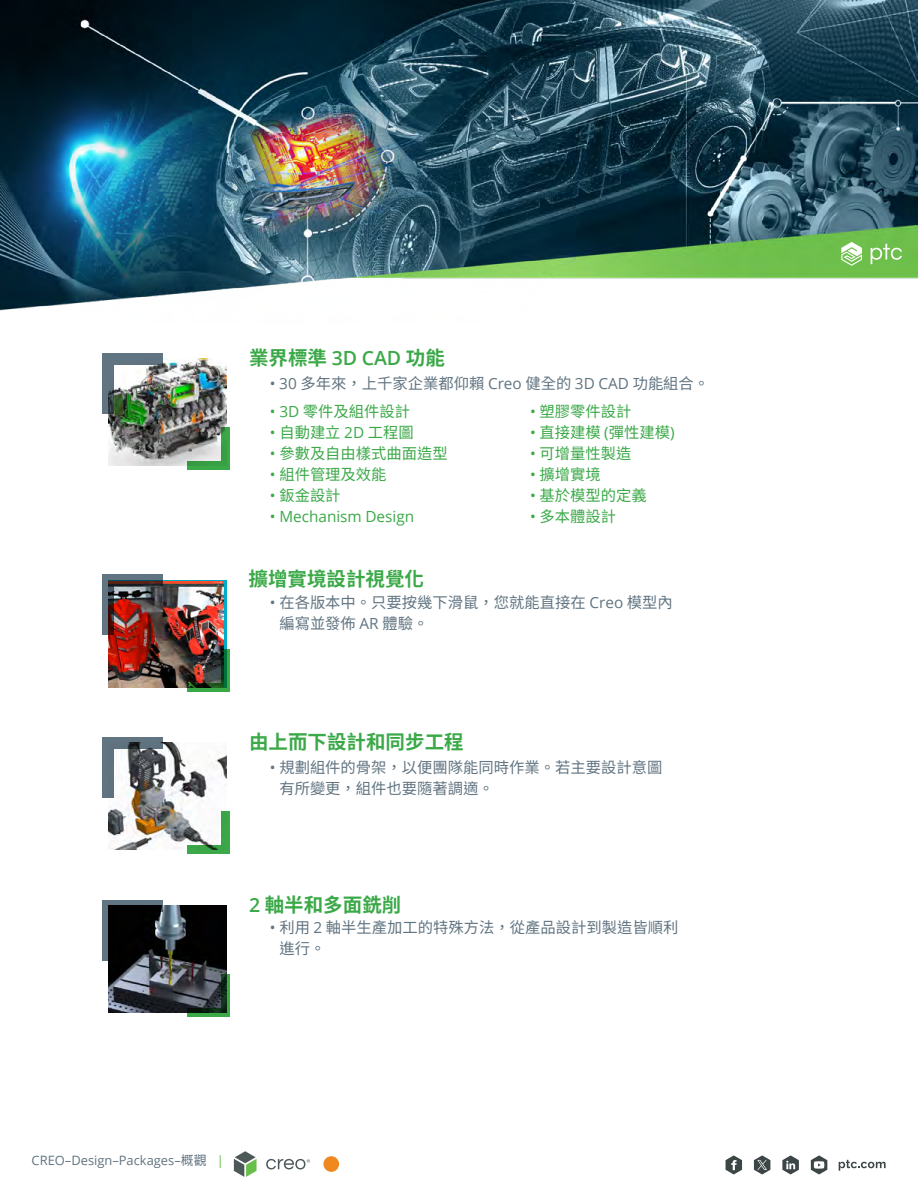
<style>
.page{position:relative;width:918px;height:1188px;background:#fff}
.page>*{position:absolute;margin:0;border:0;box-sizing:border-box;transform-origin:0 0}
.t1{font:700 19.5px "Noto Sans CJ Ktc";color:#3ba948}
.t2{font:15.3px/21px "Noto Sans CJ Ktc";color:#617481}
.t3{font:15.3px "Noto Sans CJ Ktc";color:#3ba948}
.t4{font:15.3px "Open Sans";color:#3ba948}
.t5{font:12.9px "Open Sans";color:#617481}
.s1{font-family:"Open Sans";font-weight:600}
.s2{font-family:"Open Sans"}
.s3{font-family:"Noto Sans CJ Ktc"}
.s4{color:#6ebe4b}
</style>
<div class="page">
<svg style="left:266px;top:1159px;width:44px;height:10px"></svg>
<svg style="left:234px;top:1151px;width:23px;height:26px"></svg>
<div style="left:323px;top:1156px;width:16px;height:16px;background:#f08820;border-radius:50%"></div>
<svg style="left:726px;top:1155px;width:16px;height:20px"></svg>
<svg style="left:782px;top:1155px;width:17px;height:19px"></svg>
<svg style="left:811px;top:1155px;width:16px;height:19px"></svg>
<svg style="left:839px;top:1160px;width:47px;height:11px"></svg>
<svg style="left:754px;top:1155px;width:16px;height:19px"></svg>
<img style="left:0;top:0;width:918px;height:311px">
<svg style="left:841px;top:242px;width:21px;height:24px"></svg>
<svg style="left:871px;top:244px;width:31px;height:20px"></svg>
<img style="left:108px;top:359px;width:118px;height:107px">
<div style="left:102px;top:353px;width:61px;height:12px;background:#617481"></div>
<svg style="left:102px;top:365px;width:12px;height:49px"></svg>
<div style="left:188px;top:461px;width:42px;height:9px;background:#38a144"></div>
<div style="left:221px;top:428px;width:9px;height:42px;background:#3ba948"></div>
<img style="left:108px;top:581px;width:116px;height:106px">
<svg style="left:114px;top:574px;width:49px;height:12px"></svg>
<svg style="left:102px;top:574px;width:12px;height:61px"></svg>
<svg style="left:188px;top:683px;width:33px;height:8px"></svg>
<svg style="left:221px;top:649px;width:9px;height:42px"></svg>
<img style="left:108px;top:743px;width:118px;height:107px">
<svg style="left:114px;top:737px;width:49px;height:12px"></svg>
<div style="left:102px;top:737px;width:12px;height:61px;background:#617481"></div>
<div style="left:188px;top:845px;width:42px;height:9px;background:#3ba948"></div>
<div style="left:221px;top:811px;width:9px;height:43px;background:#3ba948"></div>
<img style="left:108px;top:905px;width:118px;height:108px">
<svg style="left:114px;top:900px;width:49px;height:12px"></svg>
<svg style="left:102px;top:900px;width:12px;height:60px"></svg>
<svg style="left:188px;top:1008px;width:33px;height:9px"></svg>
<svg style="left:221px;top:974px;width:9px;height:43px"></svg>
<p class="t1" style="left:249px;top:347px;width:197px">業界標準 <span class="s1">3D CAD</span> 功能</p>
<p class="t2" style="left:270px;top:373px;width:441px"><span class="s2">• 30</span> 多年來，上千家企業都仰賴 <span class="s2">Creo</span> 健全的 <span class="s2">3D CAD</span> 功能組合。</p>
<p class="t3" style="left:270px;top:403px;width:142px"><span class="s2">• 3D</span> 零件及組件設計</p>
<p class="t3" style="left:270px;top:424px;width:145px"><span class="s2">•</span> 自動建立 <span class="s2">2D</span> 工程圖</p>
<p class="t3" style="left:270px;top:445px;width:180px"><span class="s2">•</span> 參數及自由樣式曲面造型</p>
<p class="t3" style="left:270px;top:466px;width:118px"><span class="s2">•</span> 組件管理及效能</p>
<p class="t3" style="left:270px;top:487px;width:72px"><span class="s2">•</span> 鈑金設計</p>
<p class="t4" style="left:270px;top:506px;width:146px">• Mechanism Design</p>
<p class="t3" style="left:530px;top:403px;width:103px"><span class="s2">•</span> 塑膠零件設計</p>
<p class="t3" style="left:530px;top:424px;width:146px"><span class="s2">•</span> 直接建模 <span class="s2">(</span>彈性建模<span class="s2">)</span></p>
<p class="t3" style="left:530px;top:445px;width:103px"><span class="s2">•</span> 可增量性製造</p>
<p class="t3" style="left:530px;top:466px;width:72px"><span class="s2">•</span> 擴增實境</p>
<p class="t3" style="left:530px;top:487px;width:118px"><span class="s2">•</span> 基於模型的定義</p>
<p class="t3" style="left:530px;top:508px;width:88px"><span class="s2">•</span> 多本體設計</p>
<p class="t1" style="left:249px;top:568px;width:177px">擴增實境設計視覺化</p>
<p class="t2" style="left:279px;top:592px;width:395px;text-indent:-9px"><span class="s2">•</span> 在各版本中。只要按幾下滑鼠，您就能直接在 <span class="s2">Creo</span> 模型內編寫並發佈 <span class="s2">AR</span> 體驗。</p>
<p class="t1" style="left:249px;top:731px;width:216px">由上而下設計和同步工程</p>
<p class="t2" style="left:279px;top:757px;width:385px;text-indent:-9px"><span class="s2">•</span> 規劃組件的骨架，以便團隊能同時作業。若主要設計意圖有所變更，組件也要隨著調適。</p>
<p class="t1" style="left:249px;top:893px;width:154px"><span class="s1">2</span> 軸半和多面銑削</p>
<p class="t2" style="left:279px;top:918px;width:401px;text-indent:-9px"><span class="s2">•</span> 利用 <span class="s2">2</span> 軸半生產加工的特殊方法，從產品設計到製造皆順利進行。</p>
<p class="t5" style="left:32px;top:1152px;width:194px">CREO–Design–Packages–<span class="s3">概觀</span> <span class="s4">|</span></p>
</div>
